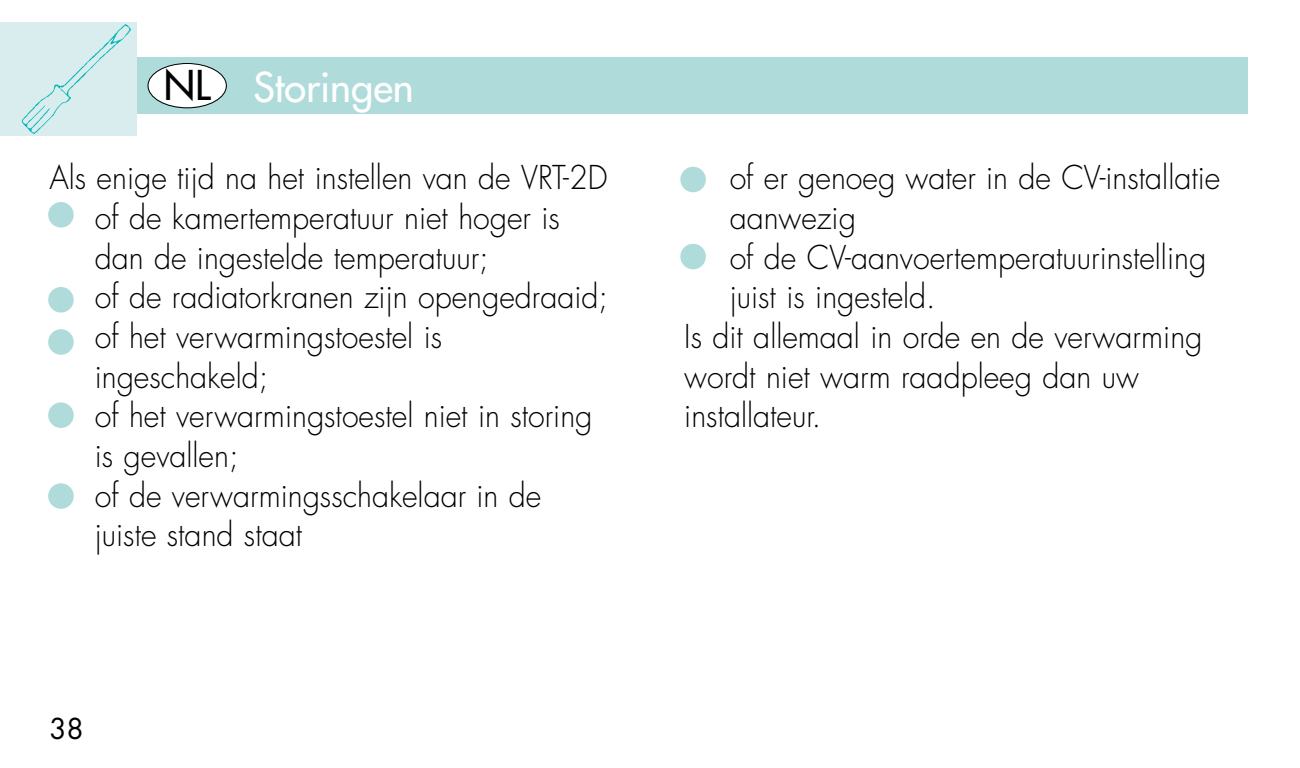
<style>
.page{position:relative;width:1300px;height:768px;background:#fff}
.page>*{position:absolute;margin:0;border:0;box-sizing:border-box;transform-origin:0 0}
.t1{font:40px "Futura";color:#fff}
.t2{font:300 32px/39.6px "Futura";color:#000;scale:.95 1}
.t3{font:28px "Futura";color:#000}
.s1{color:#000}
</style>
<div class="page">
<div style="left:0;top:57px;width:1247px;height:56px;background:#afdbdb"></div>
<div style="left:0;top:23px;width:136px;height:113px;background:#d9edee"></div>
<img style="left:21px;top:24px;width:111px;height:110px">
<div style="left:149px;top:64px;width:77px;height:43px;background:#fff;border-radius:50%"></div>
<div style="left:148px;top:63px;width:79px;height:45px;border:1px solid #000;border-radius:50%"></div>
<div style="left:48px;top:202px;width:26px;height:26px;background:#afdbdb;border-radius:50%"></div>
<div style="left:48px;top:287px;width:26px;height:26px;background:#afdbdb;border-radius:50%"></div>
<div style="left:48px;top:329px;width:26px;height:26px;background:#afdbdb;border-radius:50%"></div>
<div style="left:48px;top:402px;width:26px;height:26px;background:#afdbdb;border-radius:50%"></div>
<div style="left:48px;top:483px;width:26px;height:26px;background:#afdbdb;border-radius:50%"></div>
<div style="left:680px;top:167px;width:26px;height:25px;background:#afdbdb;border-radius:50%"></div>
<div style="left:680px;top:244px;width:26px;height:25px;background:#afdbdb;border-radius:50%"></div>
<p class="t1" style="left:164px;top:67px;width:252px"><span class="s1">NL</span> Storingen</p>
<p class="t2" style="left:95px;top:161px;width:542px;text-indent:-45px">Als enige tijd na het instellen van de VRT-2D of de kamertemperatuur niet hoger is dan de ingestelde temperatuur;<br>of de radiatorkranen zijn opengedraaid; of het verwarmingstoestel is ingeschakeld;<br>of het verwarmingstoestel niet in storing is gevallen;<br>of de verwarmingsschakelaar in de juiste stand staat</p>
<p class="t2" style="left:730px;top:161px;width:518px">of er genoeg water in de CV-installatie</p>
<p class="t2" style="left:730px;top:200px;width:134px">aanwezig</p>
<p class="t2" style="left:730px;top:240px;width:503px">of de CV-aanvoertemperatuurinstelling</p>
<p class="t2" style="left:730px;top:280px;width:218px">juist is ingesteld.</p>
<p class="t2" style="left:684px;top:319px;width:547px">Is dit allemaal in orde en de verwarming</p>
<p class="t2" style="left:684px;top:359px;width:480px">wordt niet warm raadpleeg dan uw</p>
<p class="t2" style="left:684px;top:399px;width:146px">installateur.</p>
<p class="t3" style="left:49px;top:715px;width:36px">38</p>
</div>
